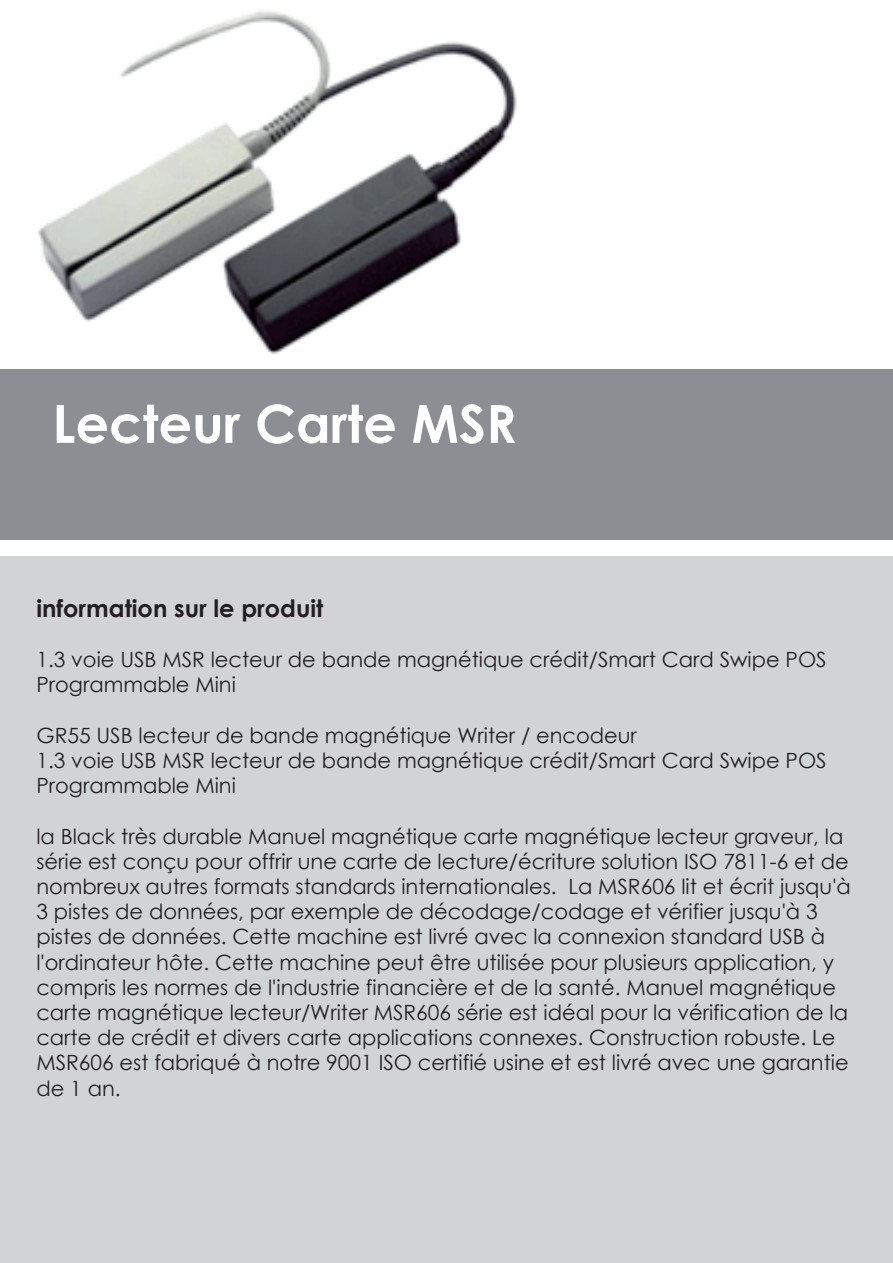
<style>
.page{position:relative;width:893px;height:1263px;background:#fff}
.page>*{position:absolute;margin:0;border:0;box-sizing:border-box;transform-origin:0 0}
.t1{font:700 52.5px "Century Gothic";color:#fff}
.t2{font:700 24px "Century Gothic";color:#231f20}
.t3{font:21px/25.2px "Century Gothic";color:#231f20}
</style>
<div class="page">
<div style="left:0;top:556px;width:893px;height:706px;background:#d1d3d5"></div>
<div style="left:0;top:370px;width:893px;height:170px;background:#8c8e93"></div>
<img style="left:38px;top:11px;width:479px;height:344px">
<h1 class="t1" style="left:52px;top:384px;width:466px">Lecteur Carte MSR</h1>
<p class="t2" style="left:36px;top:590px;width:289px">information sur le produit</p>
<p class="t3" style="left:36px;top:647px;width:792px">1.3 voie USB MSR lecteur de bande magnétique crédit/Smart Card Swipe POS<br>Programmable Mini</p>
<p class="t3" style="left:36px;top:722px;width:792px">GR55 USB lecteur de bande magnétique Writer / encodeur<br>1.3 voie USB MSR lecteur de bande magnétique crédit/Smart Card Swipe POS<br>Programmable Mini</p>
<p class="t3" style="left:36px;top:823px;width:816px">la Black très durable Manuel magnétique carte magnétique lecteur graveur, la série est conçu pour offrir une carte de lecture/écriture solution ISO 7811-6 et de nombreux autres formats standards internationales. La MSR606 lit et écrit jusqu'à 3 pistes de données, par exemple de décodage/codage et vérifier jusqu'à 3 pistes de données. Cette machine est livré avec la connexion standard USB à l'ordinateur hôte. Cette machine peut être utilisée pour plusieurs application, y compris les normes de l'industrie financière et de la santé. Manuel magnétique carte magnétique lecteur/Writer MSR606 série est idéal pour la vérification de la carte de crédit et divers carte applications connexes. Construction robuste. Le MSR606 est fabriqué à notre 9001 ISO certifié usine et est livré avec une garantie de 1 an.</p>
</div>
